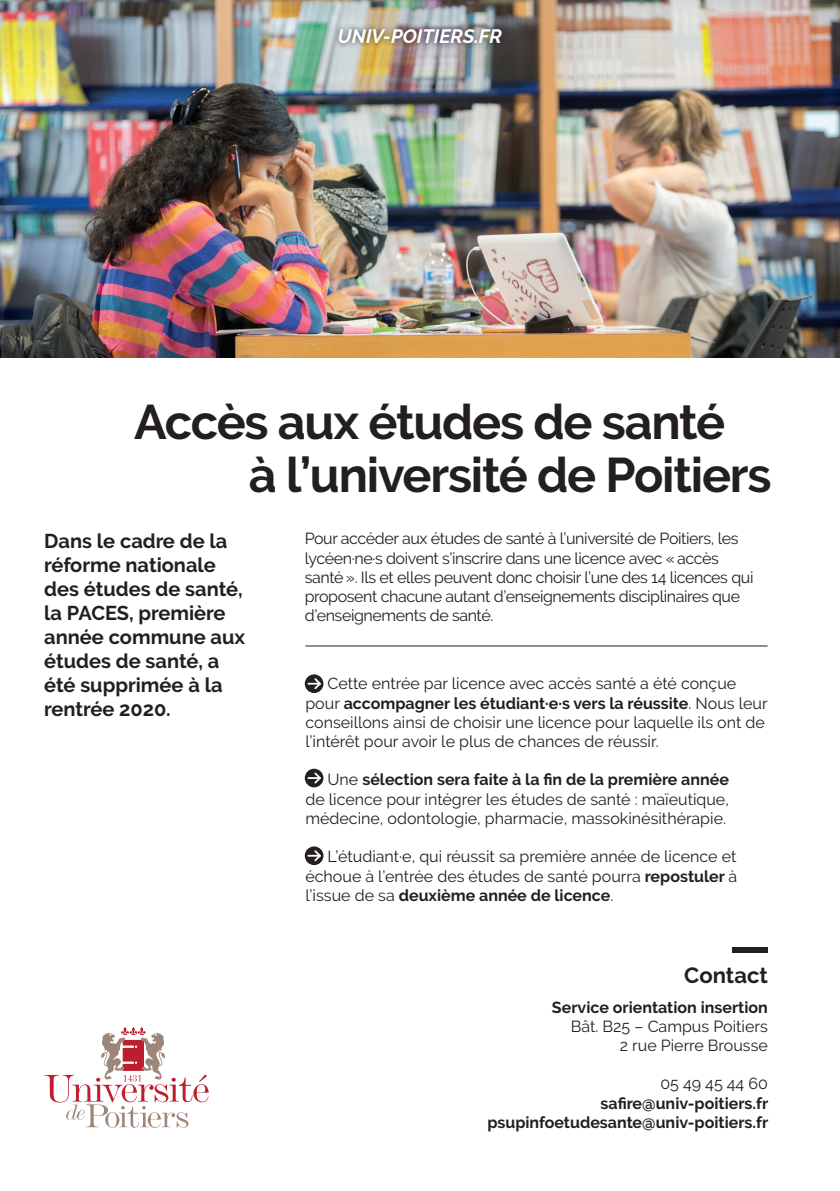
<style>
.page{position:relative;width:840px;height:1191px;background:#fff}
.page>*{position:absolute;margin:0;border:0;box-sizing:border-box;transform-origin:0 0}
.t1{font:700 48.4px/52.6px "Raleway";letter-spacing:-.025em;color:#231f20}
.t2{font:700 22px "Raleway";color:#231f20}
.t3{font:700 20px/24px "Raleway";color:#231f20}
.t4{font:italic 700 19.4px "Raleway";color:#fff}
.t5{font:16px/19.2px "Raleway";letter-spacing:-.005em;color:#231f20;text-align:justify}
.t6{font:16px/19.2px "Raleway";letter-spacing:-.025em;color:#231f20}
.t7{font:700 16px/19.2px "Raleway";color:#231f20;text-align:right}
.s1{font-weight:700}
</style>
<div class="page">
<img style="left:0;top:0;width:839px;height:357px">
<div style="left:731px;top:947px;width:36px;height:6px;background:#231f20"></div>
<svg style="left:44px;top:1027px;width:165px;height:100px"></svg>
<svg style="left:304px;top:674px;width:19px;height:19px"></svg>
<svg style="left:308px;top:676px;width:14px;height:15px"></svg>
<svg style="left:304px;top:768px;width:19px;height:19px"></svg>
<svg style="left:308px;top:771px;width:14px;height:14px"></svg>
<svg style="left:304px;top:846px;width:19px;height:19px"></svg>
<svg style="left:308px;top:848px;width:14px;height:15px"></svg>
<div style="left:332px;top:23px;width:175px;height:26px;background:#231f20;opacity:.75"></div>
<hr style="left:305px;top:645px;width:462px;height:1px;background:#231f20">
<p class="t4" style="left:338px;top:25px;width:165px">UNIV-POITIERS.FR</p>
<h1 class="t1" style="left:249px;top:396px;width:524px;text-indent:-115px">Accès aux études de santé<br>à l’université de Poitiers</h1>
<p class="t3" style="left:44px;top:529px;width:202px">Dans le cadre de la réforme nationale des études de santé, la PACES, première année commune aux études de santé, a été supprimée à la rentrée 2020.</p>
<p class="t6" style="left:304px;top:529px;width:450px">Pour accéder aux études de santé à l’université de Poitiers, les lycéen·ne·s doivent s’inscrire dans une licence avec « accès santé ». Ils et elles peuvent donc choisir l’une des 14 licences qui proposent chacune autant d’enseignements disciplinaires que d’enseignements de santé.</p>
<p class="t5" style="left:305px;top:674px;width:463px;text-align:left;text-indent:22px">Cette entrée par licence avec accès santé a été conçue pour <span class="s1">accompagner les étudiant·e·s vers la réussite</span>. Nous leur conseillons ainsi de choisir une licence pour laquelle ils ont de l’intérêt pour avoir le plus de chances de réussir.</p>
<p class="t5" style="left:305px;top:770px;width:425px;text-indent:22px">Une <span class="s1">sélection sera faite à la fin de la première année </span>de licence pour intégrer les études de santé : maïeutique, médecine, odontologie, pharmacie, massokinésithérapie.</p>
<p class="t5" style="left:305px;top:847px;width:433px;text-indent:22px">L’étudiant·e, qui réussit sa première année de licence et échoue à l’entrée des études de santé pourra <span class="s1">repostuler</span> à l’issue de sa <span class="s1">deuxième année de licence</span>.</p>
<h2 class="t2" style="left:684px;top:963px;width:85px">Contact</h2>
<p class="t7" style="left:551px;top:997px;width:217px">Service orientation insertion</p>
<p class="t5" style="left:570px;top:1016px;width:198px;text-align:right">Bât. B25 – Campus Poitiers<br>2 rue Pierre Brousse</p>
<p class="t5" style="left:660px;top:1074px;width:109px">05 49 45 44 60</p>
<p class="t7" style="left:487px;top:1093px;width:282px">safire@univ-poitiers.fr psupinfoetudesante@univ-poitiers.fr</p>
</div>
